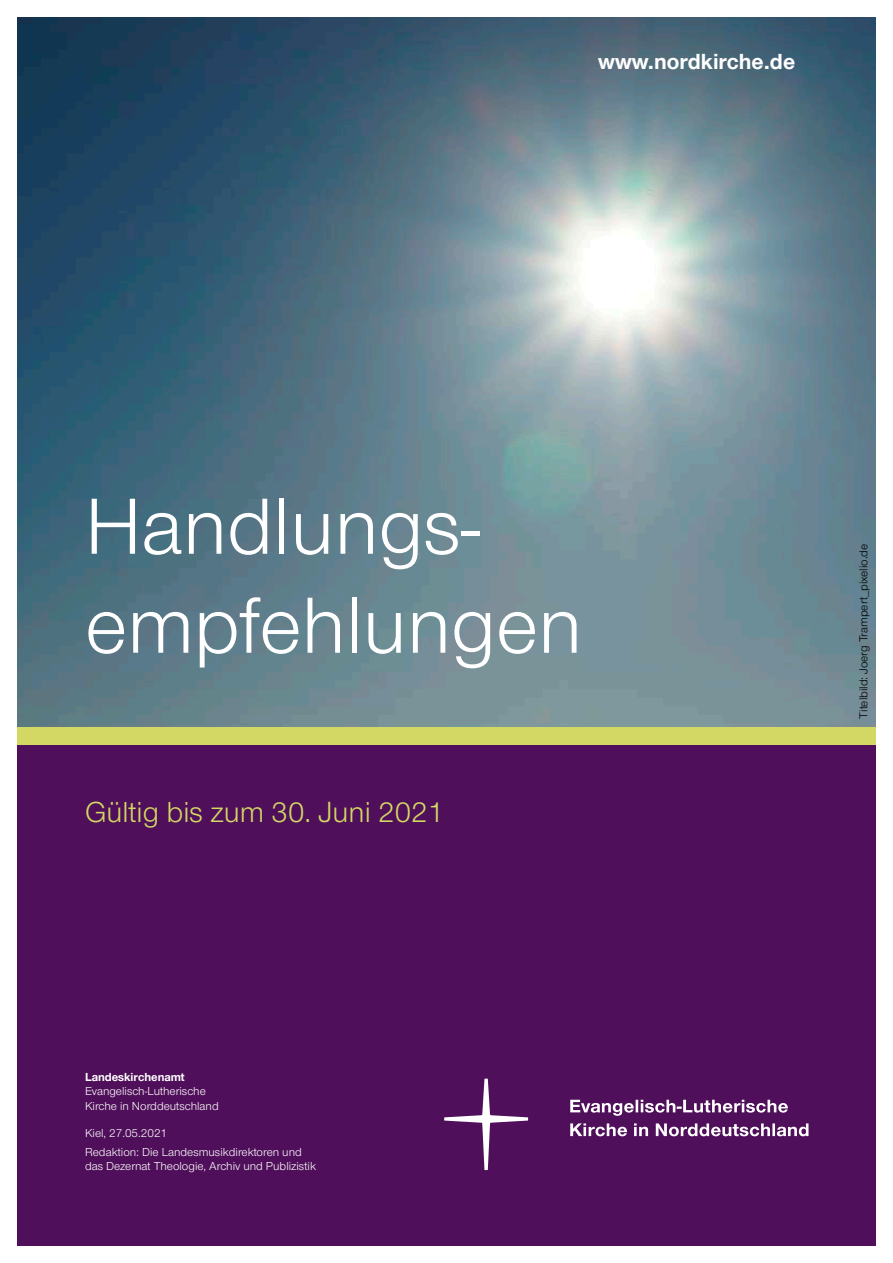
<style>
.page{position:relative;width:893px;height:1263px;background:#fff}
.page>*{position:absolute;margin:0;border:0;box-sizing:border-box;transform-origin:0 0}
.t1{font:82.5px/99px "Nordelbica";color:#fff}
.t2{font:30px "Nordelbica";color:#d3d864}
.t3{font:700 22.5px "Nordelbica";color:#fff}
.t4{font:12px/14.4px "Nordelbica";color:#fff}
.t5{font:12px "Nordelbica";color:#000}
.t6{font:700 12px "Nordelbica";color:#fff}
</style>
<div class="page">
<img style="left:17px;top:17px;width:859px;height:710px">
<div style="left:17px;top:744px;width:859px;height:502px;background:#4f0f5a"></div>
<div style="left:17px;top:727px;width:859px;height:17px;background:#d3d864"></div>
<svg style="left:444px;top:1079px;width:84px;height:91px"></svg>
<svg style="left:570px;top:1123px;width:238px;height:13px"></svg>
<svg style="left:570px;top:1100px;width:218px;height:16px"></svg>
<h3 class="t3" style="left:598px;top:48px;width:198px">www.nordkirche.de</h3>
<h1 class="t1" style="left:85px;top:477px;width:499px">Handlungs&shy;empfehlungen</h1>
<h2 class="t2" style="left:85px;top:795px;width:360px">Gültig bis zum 30. Juni 2021</h2>
<p class="t6" style="left:85px;top:1070px;width:101px">Landeskirchenamt</p>
<p class="t4" style="left:85px;top:1084px;width:135px">Evangelisch-Lutherische<br>Kirche in Norddeutschland</p>
<p class="t4" style="left:85px;top:1124px;width:218px;line-height:18.6px">Kiel, 27.05.2021<br>Redaktion: Die Landesmusikdirektoren und</p>
<p class="t4" style="left:85px;top:1159px;width:232px">das Dezernat Theologie, Archiv und Publizistik</p>
<p class="t5" style="left:857px;top:719px;width:176px;rotate:-90deg">Titelbild: Joerg Trampert_pixelio.de</p>
</div>
